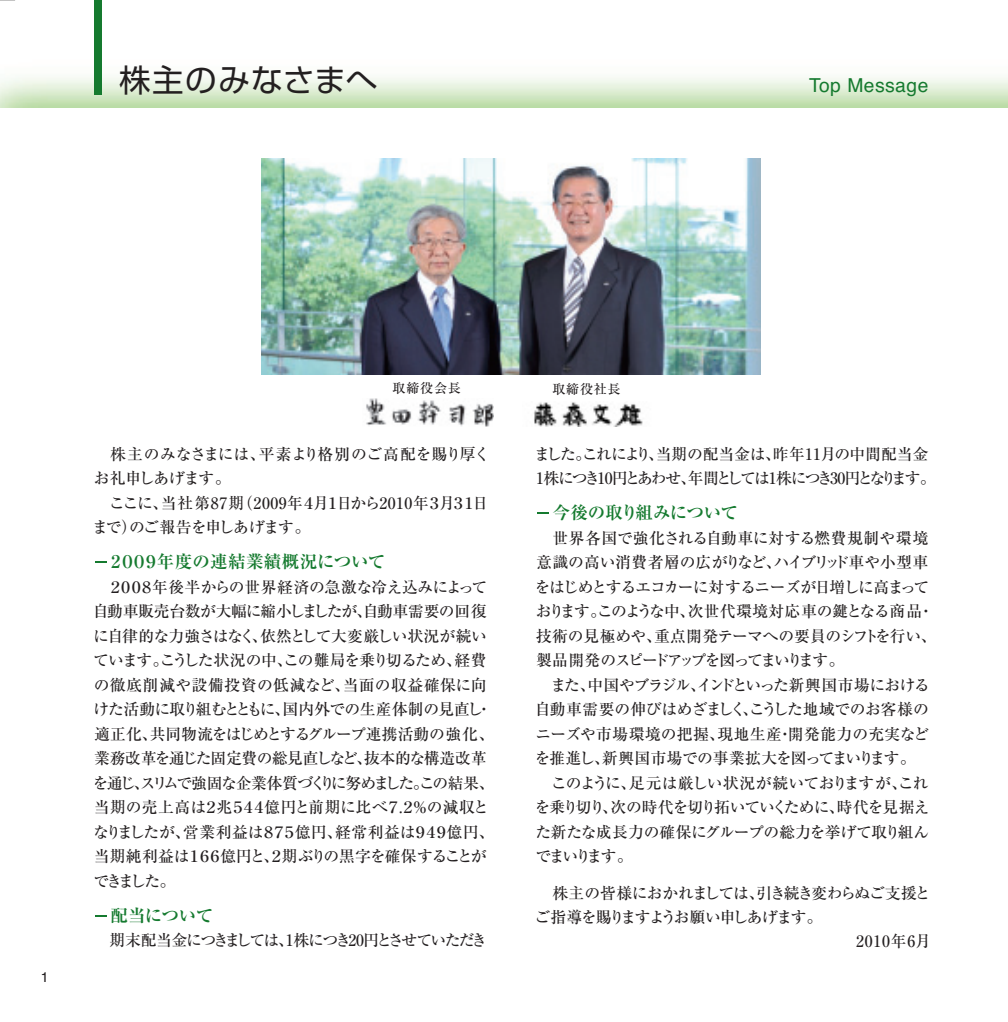
<style>
.page{position:relative;width:1008px;height:1022px;background:#fff}
.page>*{position:absolute;margin:0;border:0;box-sizing:border-box;transform-origin:0 0}
.t1{font:31.5px "Shin Go Pro Regular 90 pv RKSJ H";letter-spacing:.04em;color:#231f20}
.t2{font:19.25px "Helvetica";letter-spacing:.025em;color:#157a2f}
.t3{font:17.5px "Ryumin Pro Bold 90 pv RKSJ H";letter-spacing:-.025em;color:#157a2f;scale:3 1}
.t4{font:15.75px/24.5px "Ryumin Pro Medium 90 pv RKSJ H";letter-spacing:-.045em;color:#231f20}
.t5{font:15.75px/24.5px "Ryumin Pro Medium 90 pv RKSJ H";letter-spacing:-.085em;color:#231f20}
.t6{font:15.75px/24.5px "Ryumin Pro Medium 90 pv RKSJ H";letter-spacing:-.08em;color:#231f20}
.t7{font:15.75px "Ryumin Pro Medium 90 pv RKSJ H";letter-spacing:-.1em;color:#231f20}
.t8{font:15.75px "Ryumin Pro Medium 90 pv RKSJ H";letter-spacing:.05em;color:#231f20}
.t9{font:14px "Helvetica";color:#231f20}
.t10{font:13.12px "Ryumin Pro Medium 90 pv RKSJ H";letter-spacing:.05em;color:#231f20}
</style>
<div class="page">
<img style="left:262px;top:159px;width:498px;height:216px">
<img style="left:366px;top:398px;width:127px;height:29px">
<img style="left:534px;top:402px;width:109px;height:24px">
<img style="left:1px;top:77px;width:1006px;height:31px">
<div style="left:94px;top:0;width:8px;height:94px;background:#157a2f"></div>
<svg style="left:1px;top:0;width:14px;height:1px"></svg>
<p class="t1" style="left:119px;top:68px;width:260px">株主のみなさまへ</p>
<p class="t2" style="left:808px;top:78px;width:121px">Top Message</p>
<p class="t9" style="left:41px;top:972px;width:9px">1</p>
<p class="t10" style="left:392px;top:384px;width:70px">取締役会長</p>
<p class="t10" style="left:552px;top:384px;width:70px">取締役社長</p>
<p class="t4" style="left:92px;top:444px;width:399px">　株主のみなさまには、平素より格別のご高配を賜り厚くお礼申しあげます。<br>　ここに、当社第87期（2009年４月１日から2010年３月３１日まで）のご報告を申しあげます。</p>
<p class="t3" style="left:94px;top:555px;width:98px">-２００９年度の連結業績概況について</p>
<p class="t4" style="left:93px;top:577px;width:403px">　２００８年後半からの世界経済の急激な冷え込みによって自動車販売台数が大幅に縮小しましたが、自動車需要の回復に自律的な力強さはなく、依然として大変厳しい状況が続いています。こうした状況の中、この難局を乗り切るため、経費の徹底削減や設備投資の低減など、当面の収益確保に向けた活動に取り組むとともに、国内外での生産体制の見直し・適正化、共同物流をはじめとするグループ連携活動の強化、業務改革を通じた固定費の総見直しなど、抜本的な構造改革を通じ、スリムで強固な企業体質づくりに努めました。この結果、当期の売上高は２兆５４４億円と前期に比べ７．２％の減収となりましたが、営業利益は８７５億円、経常利益は９４９億円、当期純利益は１６６億円と、２期ぶりの黒字を確保することができました。</p>
<p class="t3" style="left:94px;top:909px;width:41px">-配当について</p>
<p class="t7" style="left:94px;top:934px;width:394px">　期末配当金につきましては、1株につき20円とさせていただき</p>
<p class="t5" style="left:534px;top:443px;width:403px">ました。これにより、当期の配当金は、昨年11月の中間配当金<br>1株につき10円とあわせ、年間としては1株につき30円となります。</p>
<p class="t3" style="left:536px;top:506px;width:69px">-今後の取り組みについて</p>
<p class="t4" style="left:534px;top:527px;width:403px">　世界各国で強化される自動車に対する燃費規制や環境意識の高い消費者層の広がりなど、ハイブリッド車や小型車をはじめとするエコカーに対するニーズが日増しに高まっております。このような中、次世代環境対応車の鍵となる商品・技術の見極めや、重点開発テーマへの要員のシフトを行い、製品開発のスピードアップを図ってまいります。<br>　また、中国やブラジル、インドといった新興国市場における自動車需要の伸びはめざましく、こうした地域でのお客様のニーズや市場環境の把握、現地生産・開発能力の充実などを推進し、新興国市場での事業拡大を図ってまいります。<br>　このように、足元は厳しい状況が続いておりますが、これを乗り切り、次の時代を切り拓いていくために、時代を見据えた新たな成長力の確保にグループの総力を挙げて取り組んでまいります。</p>
<p class="t6" style="left:534px;top:883px;width:397px">　株主の皆様におかれましては、引き続き変わらぬご支援とご指導を賜りますようお願い申しあげます。</p>
<p class="t8" style="left:855px;top:935px;width:76px">2010年6月</p>
</div>
